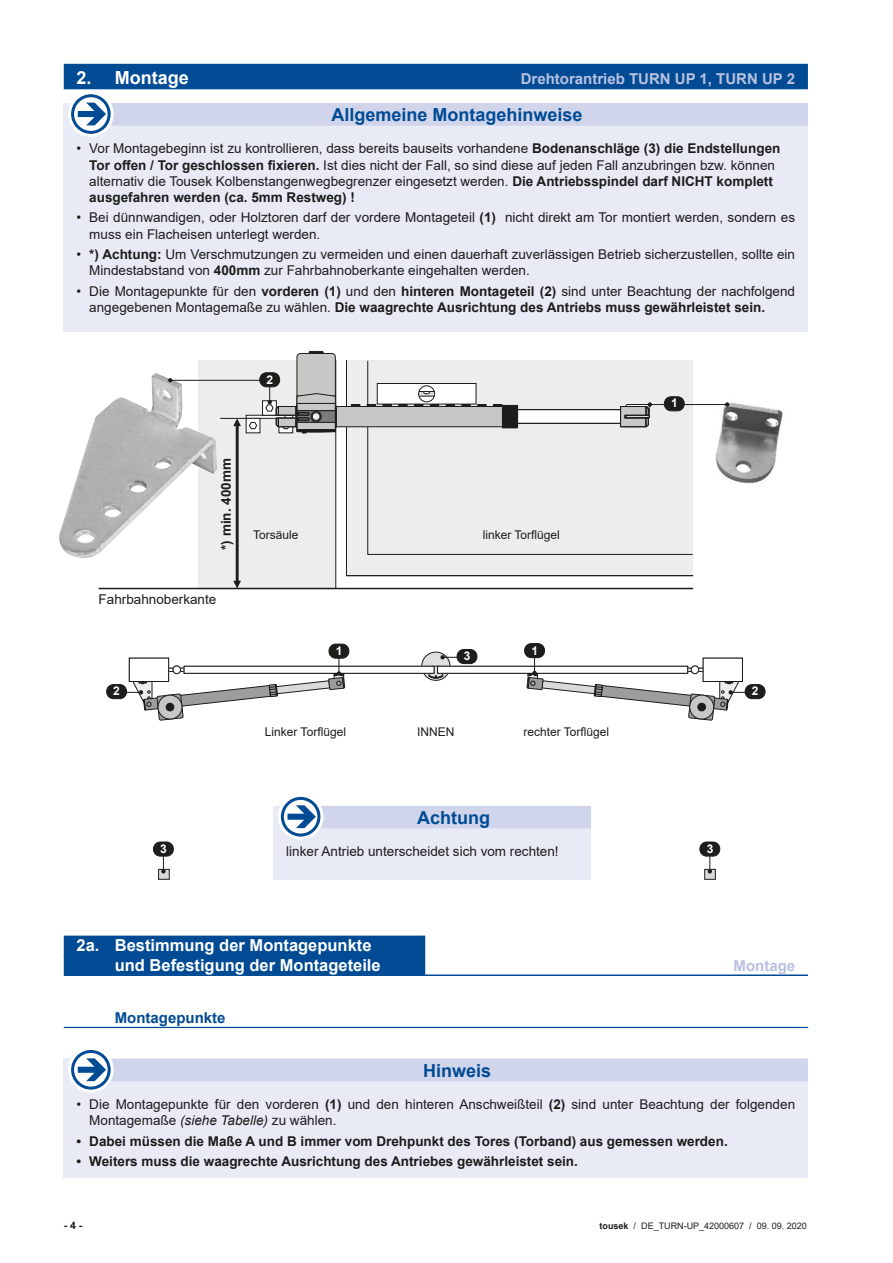
<style>
.page{position:relative;width:893px;height:1263px;background:#fff}
.page>*{position:absolute;margin:0;border:0;box-sizing:border-box;transform-origin:0 0}
.t1{font:700 18px "Arial";color:#004b94}
.t2{font:700 18px "Arial";color:#fff}
.t3{font:700 16.5px/19.8px "Arial";color:#fff}
.t4{font:700 15px "Arial";color:#b9c1e0}
.t5{font:700 15px "Arial";color:#004b94}
.t6{font:13.5px/16.2px "Arial";color:#1d1d1b}
.t7{font:700 13.5px "Arial";color:#1d1d1b}
.t8{font:12px "Arial";color:#1d1d1b}
.t9{font:700 12px "Arial";color:#fff}
.t10{font:700 10.5px "Arial";color:#1d1d1b}
.t11{font:9px "Arial";color:#1d1d1b}
.s1{font-weight:700}
.s2{font-style:italic}
</style>
<div class="page">
<div style="left:422px;top:652px;width:28px;height:28px;background:#2b2b2a;border-radius:50%"></div>
<div style="left:421px;top:652px;width:29px;height:29px;border:1px solid #1d1d1b;border-radius:50%"></div>
<div style="left:184px;top:666px;width:250px;height:8px;background:#fff"></div>
<div style="left:184px;top:666px;width:250px;height:8px;border:1px solid #1d1d1b"></div>
<div style="left:437px;top:666px;width:251px;height:8px;border:1px solid #1d1d1b"></div>
<div style="left:64px;top:1059px;width:744px;height:119px;background:#e8eaf6"></div>
<div style="left:85px;top:1059px;width:723px;height:22px;background:#d0d5eb"></div>
<svg style="left:70px;top:1048px;width:42px;height:43px"></svg>
<div style="left:68px;top:1047px;width:46px;height:46px;border:3px solid #fff;border-radius:50%"></div>
<div style="left:71px;top:1050px;width:40px;height:39px;border:3px solid #004b94;border-radius:50%"></div>
<svg style="left:78px;top:1058px;width:28px;height:23px"></svg>
<img style="left:715px;top:402px;width:68px;height:82px">
<div style="left:64px;top:64px;width:744px;height:25px;background:#004b94"></div>
<div style="left:64px;top:935px;width:361px;height:20px;background:#004b94"></div>
<div style="left:64px;top:955px;width:361px;height:20px;background:#004b94"></div>
<hr style="left:64px;top:974px;width:744px;height:2px;background:#004b94">
<hr style="left:64px;top:1027px;width:744px;height:1px;background:#004b94">
<div style="left:159px;top:869px;width:10px;height:10px;background:#dadada"></div>
<div style="left:158px;top:869px;width:11px;height:10px;border:1px solid #1d1d1b"></div>
<div style="left:705px;top:869px;width:10px;height:10px;background:#dadada"></div>
<div style="left:704px;top:869px;width:12px;height:10px;border:1px solid #1d1d1b"></div>
<div style="left:153px;top:842px;width:20px;height:14px;background:#1d1d1b;border-radius:7px"></div>
<div style="left:153px;top:842px;width:21px;height:14px;border:1px solid #1d1d1b;border-radius:7px"></div>
<svg style="left:161px;top:856px;width:4px;height:17px"></svg>
<div style="left:700px;top:842px;width:20px;height:14px;background:#1d1d1b;border-radius:7px"></div>
<div style="left:699px;top:842px;width:21px;height:14px;border:1px solid #1d1d1b;border-radius:7px"></div>
<svg style="left:708px;top:856px;width:4px;height:17px"></svg>
<div style="left:64px;top:103px;width:744px;height:229px;background:#e8eaf6"></div>
<div style="left:85px;top:103px;width:723px;height:23px;background:#d0d5eb"></div>
<svg style="left:70px;top:93px;width:42px;height:42px"></svg>
<div style="left:68px;top:91px;width:46px;height:46px;border:3px solid #fff;border-radius:50%"></div>
<div style="left:71px;top:94px;width:40px;height:40px;border:3px solid #004b94;border-radius:50%"></div>
<svg style="left:78px;top:103px;width:28px;height:22px"></svg>
<div style="left:518px;top:360px;width:176px;height:216px;background:#ededed"></div>
<hr style="left:99px;top:588px;width:594px;height:1px;background:#1d1d1b">
<div style="left:107px;top:684px;width:20px;height:15px;background:#1d1d1b;border-radius:7px"></div>
<div style="left:106px;top:684px;width:21px;height:15px;border:1px solid #1d1d1b;border-radius:7px"></div>
<div style="left:745px;top:684px;width:20px;height:15px;background:#1d1d1b;border-radius:7px"></div>
<div style="left:745px;top:684px;width:20px;height:15px;border:1px solid #1d1d1b;border-radius:7px"></div>
<div style="left:457px;top:649px;width:20px;height:15px;background:#1d1d1b;border-radius:7px"></div>
<div style="left:457px;top:649px;width:20px;height:15px;border:1px solid #1d1d1b;border-radius:7px"></div>
<svg style="left:423px;top:654px;width:35px;height:25px"></svg>
<div style="left:329px;top:644px;width:20px;height:14px;background:#1d1d1b;border-radius:7px"></div>
<div style="left:329px;top:644px;width:20px;height:14px;border:1px solid #1d1d1b;border-radius:7px"></div>
<svg style="left:125px;top:658px;width:220px;height:63px"></svg>
<div style="left:525px;top:643px;width:19px;height:15px;background:#1d1d1b;border-radius:7px"></div>
<div style="left:524px;top:643px;width:21px;height:15px;border:1px solid #1d1d1b;border-radius:7px"></div>
<svg style="left:526px;top:657px;width:220px;height:64px"></svg>
<div style="left:274px;top:806px;width:317px;height:73px;background:#e8eaf6"></div>
<div style="left:295px;top:806px;width:296px;height:22px;background:#d0d5eb"></div>
<svg style="left:279px;top:795px;width:43px;height:43px"></svg>
<div style="left:278px;top:794px;width:45px;height:46px;border:3px solid #fff;border-radius:50%"></div>
<div style="left:281px;top:797px;width:39px;height:39px;border:3px solid #004b94;border-radius:50%"></div>
<svg style="left:288px;top:805px;width:28px;height:23px"></svg>
<div style="left:459px;top:410px;width:165px;height:13px;background:#fff"></div>
<div style="left:459px;top:409px;width:165px;height:15px;border:1px solid #1d1d1b"></div>
<div style="left:309px;top:351px;width:15px;height:5px;border:1px solid #1d1d1b"></div>
<div style="left:664px;top:397px;width:20px;height:14px;background:#1d1d1b;border-radius:7px"></div>
<div style="left:664px;top:396px;width:21px;height:15px;border:1px solid #1d1d1b;border-radius:7px"></div>
<svg style="left:620px;top:402px;width:45px;height:26px"></svg>
<hr style="left:684px;top:404px;width:44px;height:1px;background:#1d1d1b">
<svg style="left:725px;top:402px;width:4px;height:5px"></svg>
<img style="left:59px;top:373px;width:138px;height:185px">
<svg style="left:197px;top:353px;width:321px;height:235px;background:#dfdfdf"></svg>
<hr style="left:171px;top:380px;width:101px;height:1px;background:#1d1d1b">
<svg style="left:168px;top:378px;width:4px;height:4px"></svg>
<h1 class="t2" style="left:77px;top:65px;width:114px">2. Montage</h1>
<p class="t4" style="left:521px;top:68px;width:276px">Drehtorantrieb TURN UP 1, TURN UP 2</p>
<h1 class="t1" style="left:332px;top:102px;width:253px">Allgemeine Montagehinweise</h1>
<p class="t6" style="left:89px;top:140px;width:693px;text-indent:-13px">• Vor Montagebeginn ist zu kontrollieren, dass bereits bauseits vorhandene <span class="s1">Bodenanschläge (3) die Endstellungen Tor offen / Tor geschlossen fixieren.</span> Ist dies nicht der Fall, so sind diese auf jeden Fall anzubringen bzw. können alternativ die Tousek Kolbenstangenwegbegrenzer eingesetzt werden. <span class="s1">Die Antriebsspindel darf NICHT komplett ausgefahren werden (ca. 5mm Restweg) !</span></p>
<p class="t6" style="left:89px;top:210px;width:707px;text-indent:-13px">• Bei dünnwandigen, oder Holztoren darf der vordere Montageteil <span class="s1">(1)</span> nicht direkt am Tor montiert werden, sondern es muss ein Flacheisen unterlegt werden.</p>
<p class="t6" style="left:89px;top:246px;width:707px;text-indent:-13px">• <span class="s1">*) Achtung:</span> Um Verschmutzungen zu vermeiden und einen dauerhaft zuverlässigen Betrieb sicherzustellen, sollte ein<br>Mindestabstand von <span class="s1">400mm</span> zur Fahrbahnoberkante eingehalten werden.</p>
<p class="t6" style="left:89px;top:283px;width:707px;text-indent:-13px">• Die Montagepunkte für den <span class="s1">vorderen (1)</span> und den <span class="s1">hinteren Montageteil (2)</span> sind unter Beachtung der nachfolgend angegebenen Montagemaße zu wählen. <span class="s1">Die waagrechte Ausrichtung des Antriebs muss gewährleistet sein.</span></p>
<p class="t9" style="left:267px;top:371px;width:8px">2</p>
<p class="t7" style="left:216px;top:550px;width:93px;rotate:-90deg">*) min. 400mm</p>
<p class="t6" style="left:99px;top:591px;width:119px">Fahrbahnoberkante</p>
<p class="t8" style="left:253px;top:526px;width:47px">Torsäule</p>
<p class="t8" style="left:483px;top:526px;width:79px">linker Torflügel</p>
<p class="t9" style="left:336px;top:642px;width:8px">1</p>
<p class="t9" style="left:531px;top:642px;width:8px">1</p>
<p class="t9" style="left:464px;top:647px;width:8px">3</p>
<p class="t9" style="left:671px;top:394px;width:8px">1</p>
<p class="t9" style="left:113px;top:682px;width:8px">2</p>
<p class="t9" style="left:752px;top:682px;width:8px">2</p>
<p class="t8" style="left:265px;top:723px;width:83px">Linker Torflügel</p>
<p class="t8" style="left:417px;top:723px;width:39px">INNEN</p>
<p class="t8" style="left:523px;top:723px;width:87px">rechter Torflügel</p>
<h1 class="t1" style="left:417px;top:805px;width:74px">Achtung</h1>
<p class="t6" style="left:286px;top:843px;width:274px">linker Antrieb unterscheidet sich vom rechten!</p>
<p class="t9" style="left:160px;top:840px;width:8px">3</p>
<p class="t9" style="left:707px;top:840px;width:8px">3</p>
<p class="t3" style="left:115px;top:935px;width:267px;text-indent:-38px">2a. Bestimmung der Montagepunkte und Befestigung der Montageteile</p>
<p class="t5" style="left:115px;top:1007px;width:112px">Montagepunkte</p>
<p class="t4" style="left:733px;top:955px;width:63px">Montage</p>
<h1 class="t1" style="left:423px;top:1058px;width:70px">Hinweis</h1>
<p class="t6" style="left:89px;top:1096px;width:707px;text-indent:-13px">• Die Montagepunkte für den vorderen <span class="s1">(1)</span> und den hinteren Anschweißteil <span class="s1">(2)</span> sind unter Beachtung der folgenden<br>Montagemaße <span class="s2">(siehe Tabelle)</span> zu wählen.</p>
<p class="t7" style="left:77px;top:1131px;width:653px">• Dabei müssen die Maße A und B immer vom Drehpunkt des Tores (Torband) aus gemessen werden.</p>
<p class="t7" style="left:77px;top:1152px;width:503px">• Weiters muss die waagrechte Ausrichtung des Antriebes gewährleistet sein.</p>
<p class="t10" style="left:64px;top:1218px;width:20px">- 4 -</p>
<p class="t11" style="left:600px;top:1219px;width:209px"><span class="s1">tousek</span> / DE_TURN-UP_42000607 / 09. 09. 2020</p>
</div>
